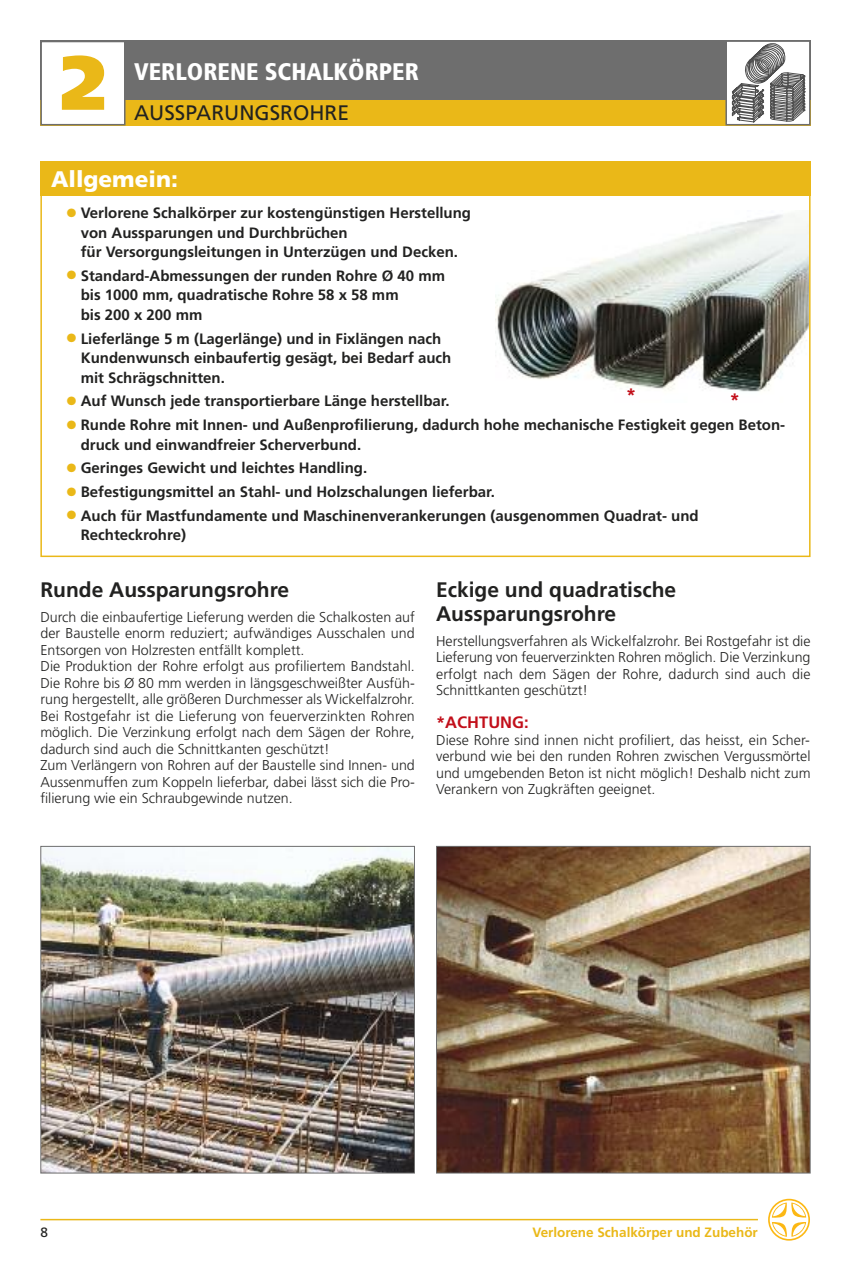
<style>
.page{position:relative;width:851px;height:1263px;background:#fff}
.page>*{position:absolute;margin:0;border:0;box-sizing:border-box;transform-origin:0 0}
.t1{font:900 76.5px "Frutiger";color:#eab818}
.t2{font:900 condensed 24px "Frutiger";color:#fff}
.t3{font:900 22.5px "Frutiger";color:#fff}
.t4{font:700 21px/24px "Frutiger";color:#222221}
.t5{font:21px "Frutiger";color:#222221}
.t6{font:700 18px "Frutiger";color:#c20f1a}
.t7{font:700 16.5px "Frutiger";color:#c20f1a}
.t8{font:700 15px/19.5px "Frutiger";color:#222221}
.t9{font:300 14.25px/16.5px "Frutiger";color:#222221;text-align:justify}
.t10{font:700 13.5px "Frutiger";color:#eab818}
.t11{font:13.5px "Frutiger";color:#222221}
.s1{color:#eab818}
</style>
<div class="page">
<svg style="left:768px;top:1199px;width:41px;height:41px"></svg>
<hr style="left:40px;top:1219px;width:717px;height:1px;background:#eab818">
<div style="left:40px;top:40px;width:770px;height:60px;background:#6e6e6e"></div>
<div style="left:40px;top:100px;width:770px;height:25px;background:#eab818"></div>
<div style="left:726px;top:42px;width:82px;height:82px;background:#fff"></div>
<svg style="left:731px;top:43px;width:73px;height:79px"></svg>
<div style="left:725px;top:40px;width:85px;height:85px;border:2px solid #6e6e6e"></div>
<div style="left:42px;top:42px;width:82px;height:82px;background:#fff"></div>
<div style="left:40px;top:41px;width:85px;height:84px;border:2px solid #6e6e6e"></div>
<div style="left:40px;top:162px;width:770px;height:34px;background:#eab818"></div>
<img style="left:495px;top:214px;width:313px;height:178px">
<img style="left:42px;top:848px;width:371px;height:323px">
<div style="left:40px;top:846px;width:375px;height:327px;border:1px solid #6e6e6e"></div>
<img style="left:438px;top:848px;width:370px;height:323px">
<div style="left:436px;top:846px;width:374px;height:327px;border:1px solid #6e6e6e"></div>
<h1 class="t1" style="left:60px;top:52px;width:47px">2</h1>
<h2 class="t2" style="left:134px;top:61px;width:286px">VERLORENE SCHALKÖRPER</h2>
<h3 class="t5" style="left:134px;top:104px;width:216px">AUSSPARUNGSROHRE</h3>
<h3 class="t3" style="left:51px;top:170px;width:128px">Allgemein:</h3>
<p class="t8" style="left:81px;top:204px;width:392px;text-indent:-14px"><span class="s1">●</span> Verlorene Schalkörper zur kostengünstigen Herstellung von Aussparungen und Durchbrüchen<br>für Versorgungsleitungen in Unterzügen und Decken.</p>
<p class="t8" style="left:81px;top:267px;width:366px;text-indent:-14px"><span class="s1">●</span> Standard-Abmessungen der runden Rohre Ø 40 mm bis 1000 mm, quadratische Rohre 58 x 58 mm<br>bis 200 x 200 mm</p>
<p class="t8" style="left:81px;top:330px;width:372px;text-indent:-14px"><span class="s1">●</span> Lieferlänge 5 m (Lagerlänge) und in Fixlängen nach<br>Kundenwunsch einbaufertig gesägt, bei Bedarf auch mit Schrägschnitten.</p>
<p class="t8" style="left:67px;top:393px;width:384px"><span class="s1">●</span> Auf Wunsch jede transportierbare Länge herstellbar.</p>
<p class="t8" style="left:81px;top:416px;width:705px;text-indent:-14px"><span class="s1">●</span> Runde Rohre mit Innen- und Außenprofilierung, dadurch hohe mechanische Festigkeit gegen Beton&shy;druck und einwandfreier Scherverbund.</p>
<p class="t8" style="left:67px;top:460px;width:302px"><span class="s1">●</span> Geringes Gewicht und leichtes Handling.</p>
<p class="t8" style="left:67px;top:483px;width:429px"><span class="s1">●</span> Befestigungsmittel an Stahl- und Holzschalungen lieferbar.</p>
<p class="t8" style="left:81px;top:507px;width:619px;text-indent:-14px"><span class="s1">●</span> Auch für Mastfundamente und Maschinenverankerungen (ausgenommen Quadrat- und<br>Rechteckrohre)</p>
<p class="t6" style="left:626px;top:387px;width:12px">*</p>
<p class="t6" style="left:729px;top:393px;width:12px">*</p>
<h3 class="t4" style="left:40px;top:579px;width:250px">Runde Aussparungsrohre</h3>
<p class="t9" style="left:40px;top:609px;width:376px;text-align:left">Durch die einbaufertige Lieferung werden die Schalkosten auf der Baustelle enorm reduziert; aufwändiges Ausschalen und Entsorgen von Holzresten entfällt komplett.<br>Die Produktion der Rohre erfolgt aus profiliertem Bandstahl.<br>Die Rohre bis Ø 80 mm werden in längsgeschweißter Ausfüh&shy;rung hergestellt, alle größeren Durchmesser als Wickelfalzrohr.<br>Bei Rostgefahr ist die Lieferung von feuerverzinkten Rohren möglich. Die Verzinkung erfolgt nach dem Sägen der Rohre, dadurch sind auch die Schnittkanten geschützt!<br>Zum Verlängern von Rohren auf der Baustelle sind Innen- und Aussenmuffen zum Koppeln lieferbar, dabei lässt sich die Pro&shy;filierung wie ein Schraubgewinde nutzen.</p>
<h3 class="t4" style="left:436px;top:579px;width:242px">Eckige und quadratische<br>Aussparungsrohre</h3>
<p class="t9" style="left:436px;top:634px;width:376px">Herstellungsverfahren als Wickelfalzrohr. Bei Rostgefahr ist die Lieferung von feuerverzinkten Rohren möglich. Die Verzinkung erfolgt nach dem Sägen der Rohre, dadurch sind auch die Schnittkanten geschützt!</p>
<p class="t7" style="left:436px;top:716px;width:94px">*ACHTUNG:</p>
<p class="t9" style="left:436px;top:733px;width:376px">Diese Rohre sind innen nicht profiliert, das heisst, ein Scher&shy;verbund wie bei den runden Rohren zwischen Vergussmörtel und umgebenden Beton ist nicht möglich! Deshalb nicht zum Verankern von Zugkräften geeignet.</p>
<p class="t11" style="left:40px;top:1227px;width:9px">8</p>
<p class="t10" style="left:532px;top:1227px;width:227px">Verlorene Schalkörper und Zubehör</p>
</div>
